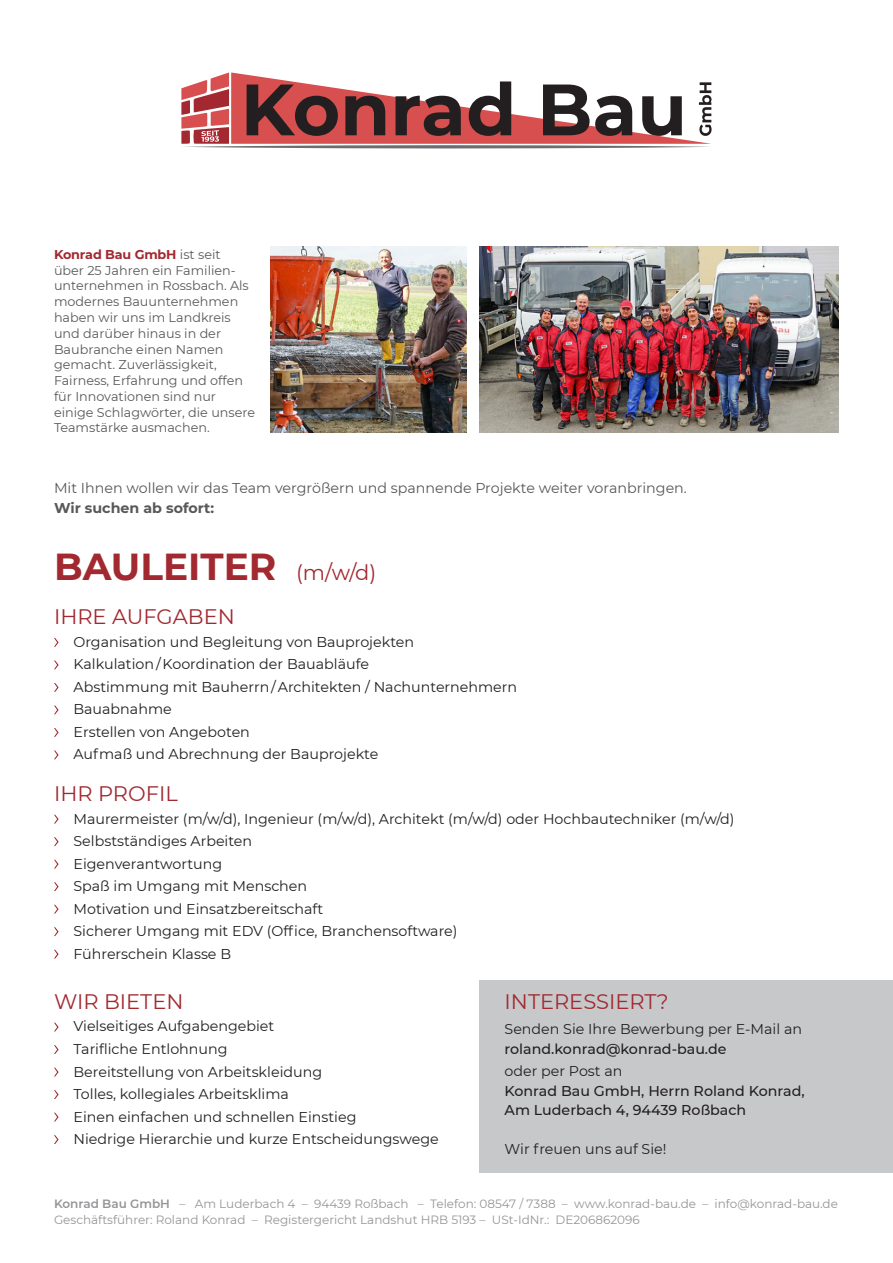
<style>
.page{position:relative;width:893px;height:1263px;background:#fff}
.page>*{position:absolute;margin:0;border:0;box-sizing:border-box;transform-origin:0 0}
.Fliestext{font:700 37.5px "Montserrat";color:#a22930}
.t1{font:21px "Montserrat";color:#a22930}
.t2{font:14.25px/22.5px "Montserrat";color:#231f20}
.Fliestext-2{font:14.25px "Montserrat";color:#57585a}
.t3{font:500 14.25px/19.5px "Montserrat";color:#231f20}
.Fliestext-3{font:700 14.25px "Montserrat";color:#57585a}
.t4{font:12.75px/15.8px "Montserrat";color:#57585a}
.t5{font:12px "Montserrat";color:#939598}
.s1{font-weight:700;color:#a22930}
.s2{font-weight:400;font-size:21px}
.s3{font-weight:500}
.s4{font-weight:400}
.s5{font-weight:600}
</style>
<div class="page">
<div style="left:479px;top:980px;width:414px;height:192px;background:#c7c8ca"></div>
<img style="left:479px;top:247px;width:360px;height:185px">
<img style="left:270px;top:247px;width:196px;height:185px">
<svg style="left:181px;top:72px;width:531px;height:76px"></svg>
<svg style="left:54px;top:638px;width:5px;height:9px"></svg>
<svg style="left:54px;top:660px;width:5px;height:9px"></svg>
<svg style="left:54px;top:683px;width:5px;height:9px"></svg>
<svg style="left:54px;top:705px;width:5px;height:9px"></svg>
<svg style="left:54px;top:728px;width:5px;height:9px"></svg>
<svg style="left:54px;top:750px;width:5px;height:9px"></svg>
<svg style="left:54px;top:815px;width:5px;height:8px"></svg>
<svg style="left:54px;top:837px;width:5px;height:9px"></svg>
<svg style="left:54px;top:860px;width:5px;height:8px"></svg>
<svg style="left:54px;top:882px;width:5px;height:9px"></svg>
<svg style="left:54px;top:905px;width:5px;height:8px"></svg>
<svg style="left:54px;top:927px;width:5px;height:9px"></svg>
<svg style="left:54px;top:950px;width:5px;height:8px"></svg>
<svg style="left:54px;top:1023px;width:5px;height:8px"></svg>
<svg style="left:54px;top:1045px;width:5px;height:9px"></svg>
<svg style="left:54px;top:1068px;width:5px;height:8px"></svg>
<svg style="left:54px;top:1090px;width:5px;height:9px"></svg>
<svg style="left:54px;top:1113px;width:5px;height:8px"></svg>
<svg style="left:54px;top:1135px;width:5px;height:9px"></svg>
<p class="t4" style="left:54px;top:246px;width:203px"><span class="s1">Konrad Bau GmbH</span> ist seit<br>über 25 Jahren ein Familien&shy;unternehmen in Rossbach. Als modernes Bauunternehmen haben wir uns im Landkreis und darüber hinaus in der<br>Baubranche einen Namen gemacht. Zuverlässigkeit,<br>Fairness, Erfahrung und offen für Innovationen sind nur einige Schlagwörter, die unsere<br>Teamstärke ausmachen.</p>
<p class="Fliestext-2" style="left:54px;top:478px;width:634px">Mit Ihnen wollen wir das Team vergrößern und spannende Projekte weiter voranbringen.</p>
<p class="Fliestext-3" style="left:54px;top:497px;width:162px">Wir suchen ab sofort:</p>
<p class="Fliestext" style="left:54px;top:540px;width:324px">BAULEITER <span class="s2">(m/w/d)</span></p>
<p class="t1" style="left:54px;top:602px;width:182px">IHRE AUFGABEN</p>
<p class="t2" style="left:74px;top:630px;width:342px">Organisation und Begleitung von Bauprojekten</p>
<p class="t2" style="left:74px;top:652px;width:297px">Kalkulation / Koordination der Bauabläufe</p>
<p class="t2" style="left:74px;top:675px;width:445px">Abstimmung mit Bauherrn / Architekten / Nachunternehmern</p>
<p class="t2" style="left:74px;top:697px;width:100px">Bauabnahme</p>
<p class="t2" style="left:74px;top:720px;width:178px">Erstellen von Angeboten</p>
<p class="t2" style="left:74px;top:742px;width:306px">Aufmaß und Abrechnung der Bauprojekte</p>
<p class="t1" style="left:54px;top:779px;width:125px">IHR PROFIL</p>
<p class="t2" style="left:74px;top:807px;width:663px">Maurermeister (m/w/d), Ingenieur (m/w/d), Architekt (m/w/d) oder Hochbautechniker (m/w/d)</p>
<p class="t2" style="left:74px;top:829px;width:180px">Selbstständiges Arbeiten</p>
<p class="t2" style="left:74px;top:852px;width:150px">Eigenverantwortung</p>
<p class="t2" style="left:74px;top:874px;width:235px">Spaß im Umgang mit Menschen</p>
<p class="t2" style="left:74px;top:897px;width:251px">Motivation und Einsatzbereitschaft</p>
<p class="t2" style="left:74px;top:919px;width:386px">Sicherer Umgang mit EDV (Office, Branchensoftware)</p>
<p class="t2" style="left:74px;top:942px;width:159px">Führerschein Klasse B</p>
<p class="t1" style="left:54px;top:987px;width:131px">WIR BIETEN</p>
<p class="t2" style="left:74px;top:1015px;width:202px">Vielseitiges Aufgabengebiet</p>
<p class="t2" style="left:74px;top:1037px;width:156px">Tarifliche Entlohnung</p>
<p class="t2" style="left:74px;top:1060px;width:250px">Bereitstellung von Arbeitskleidung<br>Tolles, kollegiales Arbeitsklima</p>
<p class="t2" style="left:74px;top:1105px;width:284px">Einen einfachen und schnellen Einstieg</p>
<p class="t2" style="left:74px;top:1127px;width:367px">Niedrige Hierarchie und kurze Entscheidungswege</p>
<p class="t1" style="left:505px;top:987px;width:166px">INTERESSIERT?</p>
<p class="t2" style="left:505px;top:1019px;width:299px;line-height:19.5px">Senden Sie Ihre Bewerbung per E-Mail an <span class="s3">roland.konrad@konrad-bau.de</span></p>
<p class="t3" style="left:505px;top:1061px;width:302px"><span class="s4">oder per Post an<br></span>Konrad Bau GmbH, Herrn Roland Konrad,<br>Am Luderbach 4, 94439 Roßbach</p>
<p class="t2" style="left:505px;top:1137px;width:163px">Wir freuen uns auf Sie!</p>
<p class="t5" style="left:54px;top:1195px;width:785px"><span class="s5">Konrad Bau GmbH</span> – Am Luderbach 4 – 94439 Roßbach – Telefon: 08547 / 7388 – www.konrad-bau.de – info@konrad-bau.de</p>
<p class="t5" style="left:54px;top:1211px;width:587px">Geschäftsführer: Roland Konrad – Registergericht Landshut HRB 5193 – USt-IdNr.: DE206862096</p>
</div>
